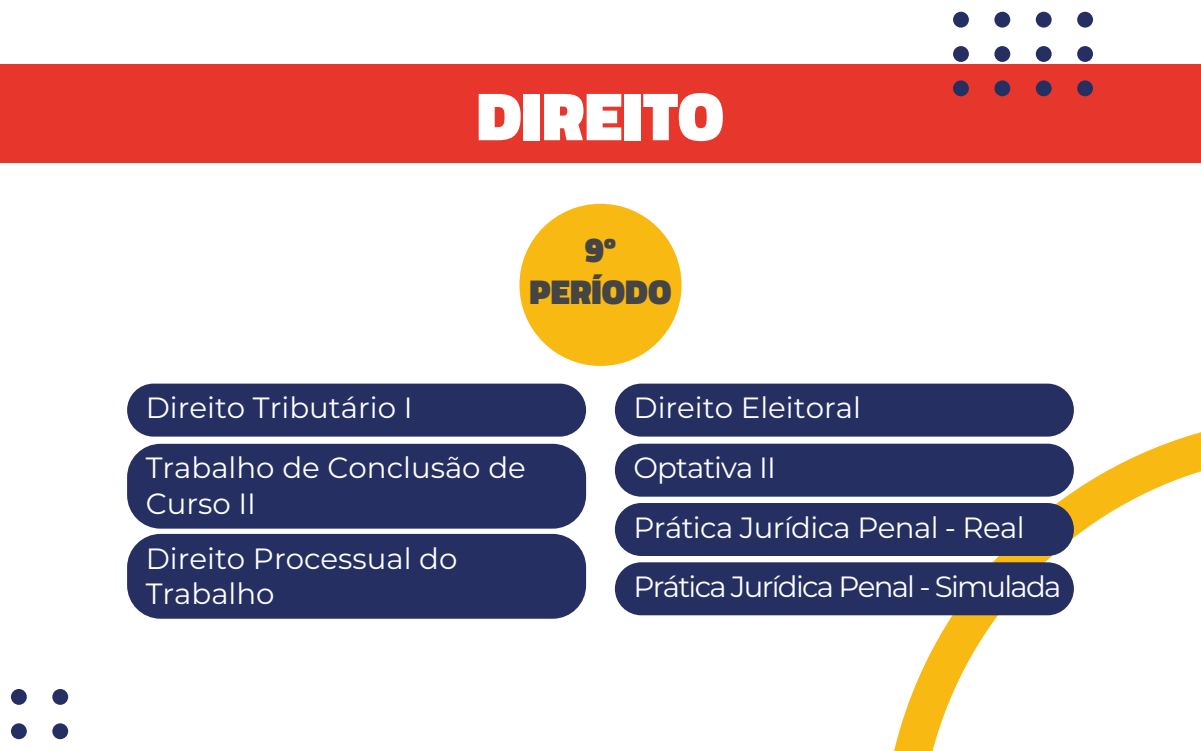
<style>
.page{position:relative;width:1201px;height:751px;background:#fff}
.page>*{position:absolute;margin:0;border:0;box-sizing:border-box;transform-origin:0 0}
.t1{font:900 69px "Cairo";color:#fff}
.t2{font:900 34.95px/41.9px "Cairo";color:#454545;text-align:center}
.t3{font:100 29.25px/35.1px "Montserrat";color:#fff}
.t4{font:100 29.25px/59.2px "Montserrat";letter-spacing:-.06em;color:#fff}
.t5{font:100 29.25px "Montserrat";letter-spacing:-.03em;color:#fff}
</style>
<div class="page">
<svg style="left:894px;top:429px;width:306px;height:321px"></svg>
<div style="left:0;top:64px;width:1200px;height:99px;background:#e7372d"></div>
<div style="left:952px;top:12px;width:16px;height:16px;background:#252f62;border-radius:50%"></div>
<div style="left:994px;top:12px;width:16px;height:16px;background:#252f62;border-radius:50%"></div>
<div style="left:1035px;top:12px;width:16px;height:16px;background:#252f62;border-radius:50%"></div>
<div style="left:1077px;top:12px;width:15px;height:16px;background:#252f62;border-radius:50%"></div>
<div style="left:952px;top:46px;width:16px;height:16px;background:#252f62;border-radius:50%"></div>
<div style="left:994px;top:46px;width:16px;height:16px;background:#252f62;border-radius:50%"></div>
<div style="left:1035px;top:46px;width:16px;height:16px;background:#252f62;border-radius:50%"></div>
<div style="left:1077px;top:46px;width:15px;height:16px;background:#252f62;border-radius:50%"></div>
<div style="left:952px;top:80px;width:16px;height:16px;background:#252f62;border-radius:50%"></div>
<div style="left:994px;top:80px;width:16px;height:16px;background:#252f62;border-radius:50%"></div>
<div style="left:1035px;top:80px;width:16px;height:16px;background:#252f62;border-radius:50%"></div>
<div style="left:1077px;top:80px;width:15px;height:16px;background:#252f62;border-radius:50%"></div>
<div style="left:11px;top:688px;width:16px;height:16px;background:#252f62;border-radius:50%"></div>
<div style="left:52px;top:688px;width:16px;height:16px;background:#252f62;border-radius:50%"></div>
<div style="left:11px;top:723px;width:16px;height:15px;background:#252f62;border-radius:50%"></div>
<div style="left:52px;top:723px;width:16px;height:15px;background:#252f62;border-radius:50%"></div>
<div style="left:519px;top:204px;width:162px;height:162px;background:#f8b912;border-radius:50%"></div>
<div style="left:127px;top:383px;width:459px;height:53px;background:#252f62;border-radius:26px"></div>
<div style="left:615px;top:383px;width:458px;height:53px;background:#252f62;border-radius:26px"></div>
<div style="left:127px;top:443px;width:459px;height:85px;background:#252f62;border-radius:33px"></div>
<div style="left:615px;top:443px;width:458px;height:53px;background:#252f62;border-radius:26px"></div>
<div style="left:127px;top:533px;width:459px;height:85px;background:#252f62;border-radius:33px"></div>
<div style="left:615px;top:502px;width:458px;height:53px;background:#252f62;border-radius:26px"></div>
<div style="left:615px;top:562px;width:458px;height:53px;background:#252f62;border-radius:26px"></div>
<h1 class="t1" style="left:476px;top:76px;width:249px">DIREITO</h1>
<p class="t2" style="left:529px;top:229px;width:143px">9º<br>PERÍODO</p>
<p class="t3" style="left:146px;top:393px;width:268px">Direito Tributário I</p>
<p class="t3" style="left:633px;top:393px;width:229px">Direito Eleitoral</p>
<p class="t3" style="left:146px;top:453px;width:381px">Trabalho de Conclusão de<br>Curso II</p>
<p class="t5" style="left:633px;top:456px;width:144px">Optativa II</p>
<p class="t3" style="left:146px;top:543px;width:313px">Direito Processual do<br>Trabalho</p>
<p class="t4" style="left:633px;top:500px;width:429px">Prática Jurídica Penal - Real<br>Prática Jurídica Penal - Simulada</p>
</div>
